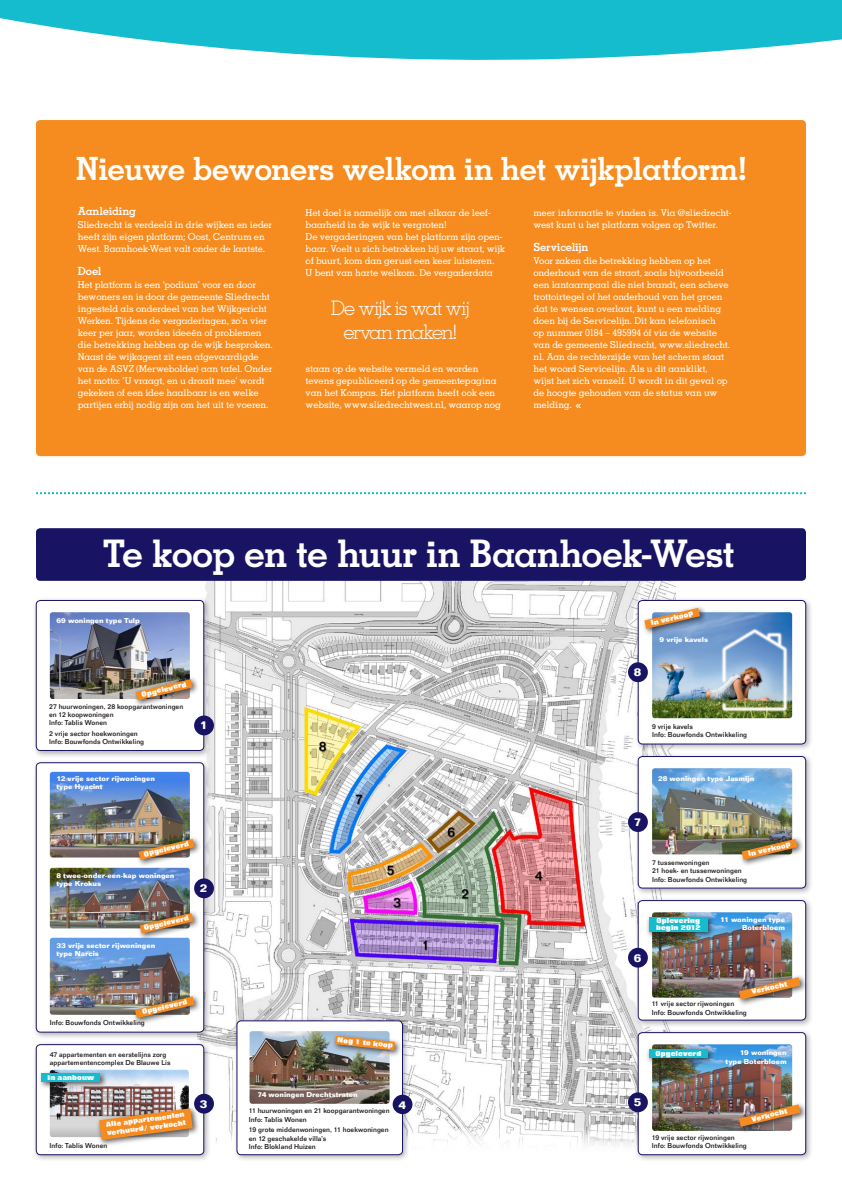
<style>
.page{position:relative;width:842px;height:1191px;background:#fff}
.page>*{position:absolute;margin:0;border:0;box-sizing:border-box;transform-origin:0 0}
.t1{font:700 38px "Memphis LT Std";letter-spacing:-.03em;color:#fff}
.t2{font:700 32px "Memphis LT Std";letter-spacing:-.03em;color:#fff}
.t3{font:300 20px/24px "Memphis LT Std";letter-spacing:-.07em;color:#fff;text-align:center}
.t4{font:700 11.2px "Memphis LT Std";letter-spacing:-.015em;color:#fff}
.t5{font:700 11.2px "Folio Std";color:#fff}
.t6{font:500 9.5px/12px "Memphis LT Std";letter-spacing:-.02em;color:#fff}
.t7{font:500 7px/8.4px "Folio Std";letter-spacing:.01em;color:#231f20}
.t8{font:700 7px/8.4px "Folio Std";letter-spacing:.005em;color:#fff}
.t9{font:800 7px/8.4px "Folio Std";letter-spacing:.015em;color:#fff}
.s1{font-family:"Folio Std";font-weight:300;font-size:17.5px}
</style>
<div class="page">
<img style="left:0;top:0;width:842px;height:1160px">
<h2 class="t2" style="left:76px;top:149px;width:673px">Nieuwe bewoners welkom in het wijkplatform!</h2>
<p class="t4" style="left:78px;top:203px;width:60px">Aanleiding</p>
<p class="t6" style="left:78px;top:219px;width:196px">Sliedrecht is verdeeld in drie wijken en ieder heeft zijn eigen platform; Oost, Centrum en<br>West. Baanhoek-West valt onder de laatste.</p>
<p class="t4" style="left:78px;top:263px;width:25px">Doel</p>
<p class="t6" style="left:78px;top:279px;width:197px">Het platform is een ‘podium’ voor en door bewoners en is door de gemeente Sliedrecht ingesteld als onderdeel van het Wijkgericht Werken. Tijdens de vergaderingen, zo’n vier keer per jaar, worden ideeën of problemen die betrekking hebben op de wijk besproken.<br>Naast de wijkagent zit een afgevaardigde van de ASVZ (Merwebolder) aan tafel. Onder het motto: ‘U vraagt, en u draait mee’ wordt gekeken of een idee haalbaar is en welke partijen erbij nodig zijn om het uit te voeren.</p>
<p class="t6" style="left:306px;top:207px;width:201px">Het doel is namelijk om met elkaar de leef&shy;baarheid in de wijk te vergroten!<br>De vergaderingen van het platform zijn open&shy;baar. Voelt u zich betrokken bij uw straat, wijk of buurt, kom dan gerust een keer luisteren.<br>U bent van harte welkom. De vergaderdata</p>
<h3 class="t3" style="left:331px;top:296px;width:141px">De wijk is wat wij ervan maken!</h3>
<p class="t6" style="left:306px;top:363px;width:197px">staan op de website vermeld en worden tevens gepubliceerd op de gemeentepagina van het Kompas. Het platform heeft ook een website, www.sliedrechtwest.nl, waarop nog</p>
<p class="t6" style="left:533px;top:207px;width:200px">meer informatie te vinden is. Via @sliedrecht&shy;west kunt u het platform volgen op Twitter.</p>
<p class="t4" style="left:533px;top:239px;width:56px">Servicelijn</p>
<p class="t6" style="left:533px;top:255px;width:198px">Voor zaken die betrekking hebben op het onderhoud van de straat, zoals bijvoorbeeld een lantaarnpaal die niet brandt, een scheve trottoirtegel of het onderhoud van het groen dat te wensen overlaat, kunt u een melding doen bij de Servicelijn. Dit kan telefonisch<br>op nummer 0184 – 495994 óf via de website van de gemeente Sliedrecht, www.sliedrecht. nl. Aan de rechterzijde van het scherm staat het woord Servicelijn. Als u dit aanklikt, wijst het zich vanzelf. U wordt in dit geval op de hoogte gehouden van de status van uw melding. <span class="s1">«</span></p>
<h1 class="t1" style="left:102px;top:530px;width:634px">Te koop en te huur in Baanhoek-West</h1>
<p class="t8" style="left:56px;top:616px;width:85px">69 woningen type Tulp</p>
<p class="t9" style="left:141px;top:690px;width:47px;rotate:-13deg">Opgeleverd</p>
<p class="t7" style="left:49px;top:702px;width:136px">27 huurwoningen, 28 koopgarantwoningen en 12 koopwoningen<br>Info: Tablis Wonen</p>
<p class="t7" style="left:49px;top:729px;width:97px">2 vrije sector hoekwoningen<br>Info: Bouwfonds Ontwikkeling</p>
<p class="t8" style="left:56px;top:774px;width:100px">12 vrije sector rijwoningen type Hyacint</p>
<p class="t5" style="left:200px;top:718px;width:9px">1</p>
<p class="t9" style="left:143px;top:850px;width:47px;rotate:-13deg">Opgeleverd</p>
<p class="t8" style="left:56px;top:871px;width:119px">8 twee-onder-een-kap woningen type Krokus</p>
<p class="t9" style="left:143px;top:924px;width:47px;rotate:-13deg">Opgeleverd</p>
<p class="t8" style="left:56px;top:940px;width:100px">33 vrije sector rijwoningen type Narcis</p>
<p class="t5" style="left:200px;top:881px;width:9px">2</p>
<p class="t9" style="left:141px;top:1008px;width:47px;rotate:-13deg">Opgeleverd</p>
<p class="t7" style="left:50px;top:1018px;width:97px">Info: Bouwfonds Ontwikkeling</p>
<p class="t7" style="left:50px;top:1050px;width:122px">47 appartementen en eerstelijns zorg appartementencomplex De Blauwe Lis</p>
<p class="t9" style="left:48px;top:1073px;width:48px">In aanbouw</p>
<p class="t9" style="left:105px;top:1121px;width:81px;rotate:-8deg">Alle appartementen verhuurd/ verkocht</p>
<p class="t7" style="left:50px;top:1141px;width:59px">Info: Tablis Wonen</p>
<p class="t5" style="left:200px;top:1096px;width:9px">3</p>
<p class="t9" style="left:338px;top:1035px;width:57px;rotate:6deg">Nog 1 te koop</p>
<p class="t8" style="left:257px;top:1090px;width:102px">74 woningen Drechtstraten</p>
<p class="t7" style="left:249px;top:1106px;width:142px">11 huurwoningen en 21 koopgarantwoningen<br>Info: Tablis Wonen</p>
<p class="t7" style="left:249px;top:1125px;width:141px">19 grote middenwoningen, 11 hoekwoningen en 12 geschakelde villa’s<br>Info: Blokland Huizen</p>
<p class="t5" style="left:398px;top:1097px;width:9px">4</p>
<p class="t9" style="left:650px;top:618px;width:45px;rotate:-13deg">In verkoop</p>
<p class="t8" style="left:659px;top:635px;width:50px">9 vrije kavels</p>
<p class="t5" style="left:634px;top:665px;width:9px">8</p>
<p class="t7" style="left:652px;top:722px;width:97px">9 vrije kavels<br>Info: Bouwfonds Ontwikkeling</p>
<p class="t8" style="left:658px;top:774px;width:98px">28 woningen type Jasmijn</p>
<p class="t5" style="left:634px;top:815px;width:9px">7</p>
<p class="t9" style="left:747px;top:849px;width:45px;rotate:-13deg">In verkoop</p>
<p class="t7" style="left:652px;top:858px;width:97px">7 tussenwoningen<br>21 hoek- en tussenwoningen<br>Info: Bouwfonds Ontwikkeling</p>
<p class="t5" style="left:634px;top:950px;width:9px">6</p>
<p class="t9" style="left:656px;top:917px;width:46px;line-height:7px">Oplevering begin 2012</p>
<p class="t8" style="left:720px;top:915px;width:66px;text-align:right">11 woningen type<br>Boterbloem</p>
<p class="t9" style="left:751px;top:988px;width:38px;rotate:-13deg">Verkocht</p>
<p class="t7" style="left:652px;top:999px;width:97px">11 vrije sector rijwoningen<br>Info: Bouwfonds Ontwikkeling</p>
<p class="t9" style="left:655px;top:1049px;width:47px">Opgeleverd</p>
<p class="t8" style="left:725px;top:1048px;width:63px;text-align:right">19 woningen type Boterbloem</p>
<p class="t5" style="left:634px;top:1095px;width:9px">5</p>
<p class="t9" style="left:751px;top:1115px;width:38px;rotate:-13deg">Verkocht</p>
<p class="t7" style="left:652px;top:1132px;width:97px">19 vrije sector rijwoningen<br>Info: Bouwfonds Ontwikkeling</p>
</div>
